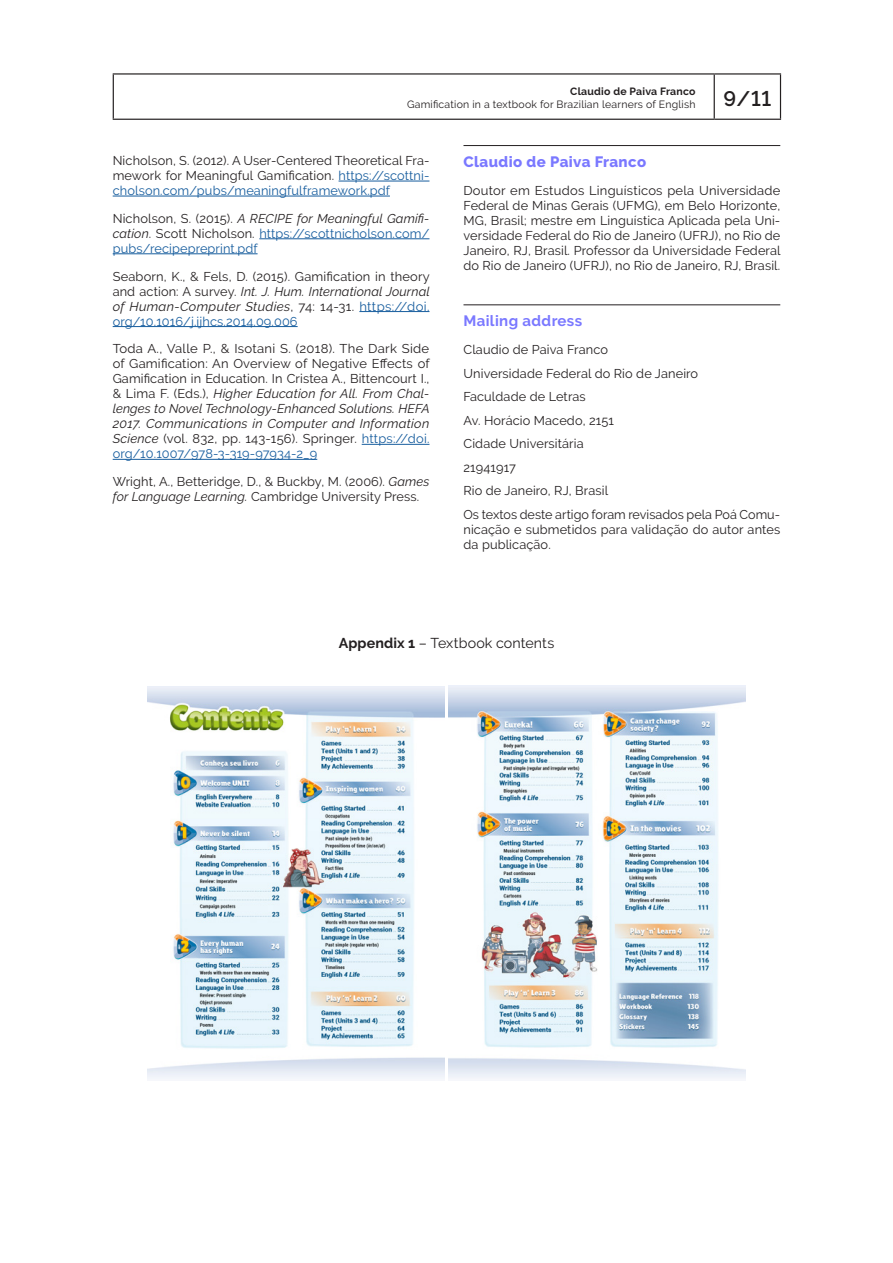
<style>
.page{position:relative;width:893px;height:1263px;background:#fff}
.page>*{position:absolute;margin:0;border:0;box-sizing:border-box;transform-origin:0 0}
.t1{font:600 21px "Raleway";color:#231f20}
.Tit-Mini{font:800 15px "Raleway";letter-spacing:.025em;color:#7a78ff}
.Tit-Mini-2{font:700 15px "Raleway";letter-spacing:.025em;color:#7a78ff}
.Imagem_figura_transp{font:14.25px "Raleway";letter-spacing:.005em;color:#231f20}
.Referencias{font:12.75px/15px "Raleway";letter-spacing:.01em;color:#231f20;text-align:justify}
.Mini-curriculo{font:12.75px/15px "Raleway";letter-spacing:.01em;color:#231f20;text-align:justify}
.Referencias-2{font:12.75px/15px "Raleway";letter-spacing:.01em;color:#175d9e;text-align:justify}
.t2{font:10.5px "Raleway";letter-spacing:.02em;color:#231f20}
.t3{font:700 10.5px "Raleway";letter-spacing:.02em;color:#231f20}
.s1{color:#175d9e}
.s2{color:#231f20}
.s3{font-style:italic;color:#231f20}
.s4{font-style:italic}
.s5{font-weight:700}
</style>
<div class="page">
<hr style="left:714px;top:75px;width:1px;height:44px;background:#231f20">
<hr style="left:113px;top:73px;width:601px;height:2px;background:#231f20">
<hr style="left:113px;top:75px;width:1px;height:44px;background:#231f20">
<hr style="left:714px;top:73px;width:67px;height:2px;background:#231f20">
<hr style="left:780px;top:75px;width:1px;height:44px;background:#231f20">
<hr style="left:113px;top:119px;width:601px;height:1px;background:#231f20">
<hr style="left:714px;top:119px;width:67px;height:1px;background:#231f20">
<hr style="left:339px;top:181px;width:90px;height:1px;background:#175d9e">
<hr style="left:113px;top:196px;width:277px;height:1px;background:#175d9e">
<hr style="left:259px;top:238px;width:170px;height:1px;background:#175d9e">
<hr style="left:113px;top:253px;width:145px;height:1px;background:#175d9e">
<hr style="left:359px;top:311px;width:70px;height:1px;background:#175d9e">
<hr style="left:113px;top:326px;width:185px;height:1px;background:#175d9e">
<hr style="left:362px;top:444px;width:67px;height:1px;background:#175d9e">
<hr style="left:113px;top:459px;width:204px;height:1px;background:#175d9e">
<hr style="left:463px;top:145px;width:317px;height:1px;background:#231f20">
<hr style="left:463px;top:304px;width:317px;height:1px;background:#231f20">
<img style="left:147px;top:686px;width:298px;height:393px">
<img style="left:448px;top:685px;width:298px;height:394px">
<p class="t3" style="left:570px;top:85px;width:127px">Claudio de Paiva Franco</p>
<p class="t2" style="left:407px;top:98px;width:290px">Gamification in a textbook for Brazilian learners of English</p>
<h1 class="t1" style="left:724px;top:87px;width:49px">9/11</h1>
<p class="Referencias" style="left:113px;top:153px;width:318px">Nicholson, S. (2012). A User-Centered Theoretical Fra&shy;mework for Meaningful Gamification. <span class="s1">https://scottni&shy;cholson.com/pubs/meaningfulframework.pdf</span></p>
<p class="Referencias-2" style="left:113px;top:211px;width:318px"><span class="s2">Nicholson, S. (2015).</span> <span class="s3">A RECIPE for Meaningful Gamifi&shy;cation</span><span class="s2">. Scott Nicholson.</span> https://scottnicholson.com/ pubs/recipepreprint.pdf</p>
<p class="Referencias" style="left:113px;top:269px;width:319px">Seaborn, K., &amp; Fels, D. (2015). Gamification in theory and action: A survey. <span class="s4">Int. J. Hum. International Journal of Human-Computer Studies</span>, 74: 14-31. <span class="s1">https://doi. org/10.1016/j.ijhcs.2014.09.006</span></p>
<p class="Referencias" style="left:113px;top:341px;width:319px">Toda A., Valle P., &amp; Isotani S. (2018). The Dark Side of Gamification: An Overview of Negative Effects of Gamification in Education. In Cristea A., Bittencourt I., &amp; Lima F. (Eds.), <span class="s4">Higher Education for All. From Chal&shy;lenges to Novel Technology-Enhanced Solutions. HEFA 2017. Communications in Computer and Information Science</span> (vol. 832, pp. 143-156). Springer. <span class="s1">https://doi. org/10.1007/978-3-319-97934-2_9</span></p>
<p class="Referencias" style="left:113px;top:474px;width:318px">Wright, A., Betteridge, D., &amp; Buckby, M. (2006). <span class="s4">Games for Language Learning.</span> Cambridge University Press.</p>
<p class="Tit-Mini" style="left:463px;top:153px;width:184px">Claudio de Paiva Franco</p>
<p class="Mini-curriculo" style="left:463px;top:183px;width:319px">Doutor em Estudos Linguísticos pela Universidade Federal de Minas Gerais (UFMG), em Belo Horizonte, MG, Brasil; mestre em Linguística Aplicada pela Uni&shy;versidade Federal do Rio de Janeiro (UFRJ), no Rio de Janeiro, RJ, Brasil. Professor da Universidade Federal do Rio de Janeiro (UFRJ), no Rio de Janeiro, RJ, Brasil.</p>
<p class="Tit-Mini-2" style="left:463px;top:313px;width:120px">Mailing address</p>
<p class="Mini-curriculo" style="left:463px;top:342px;width:146px">Claudio de Paiva Franco</p>
<p class="Mini-curriculo" style="left:463px;top:366px;width:236px">Universidade Federal do Rio de Janeiro</p>
<p class="Mini-curriculo" style="left:463px;top:389px;width:124px">Faculdade de Letras</p>
<p class="Mini-curriculo" style="left:463px;top:413px;width:152px">Av. Horácio Macedo, 2151</p>
<p class="Mini-curriculo" style="left:463px;top:436px;width:122px">Cidade Universitária</p>
<p class="Mini-curriculo" style="left:463px;top:460px;width:54px">21941917</p>
<p class="Mini-curriculo" style="left:463px;top:483px;width:146px">Rio de Janeiro, RJ, Brasil</p>
<p class="Mini-curriculo" style="left:463px;top:507px;width:318px">Os textos deste artigo foram revisados pela Poá Comu&shy;nicação e submetidos para validação do autor antes da publicação.</p>
<p class="Imagem_figura_transp" style="left:339px;top:635px;width:217px"><span class="s5">Appendix 1</span> – Textbook contents</p>
</div>
